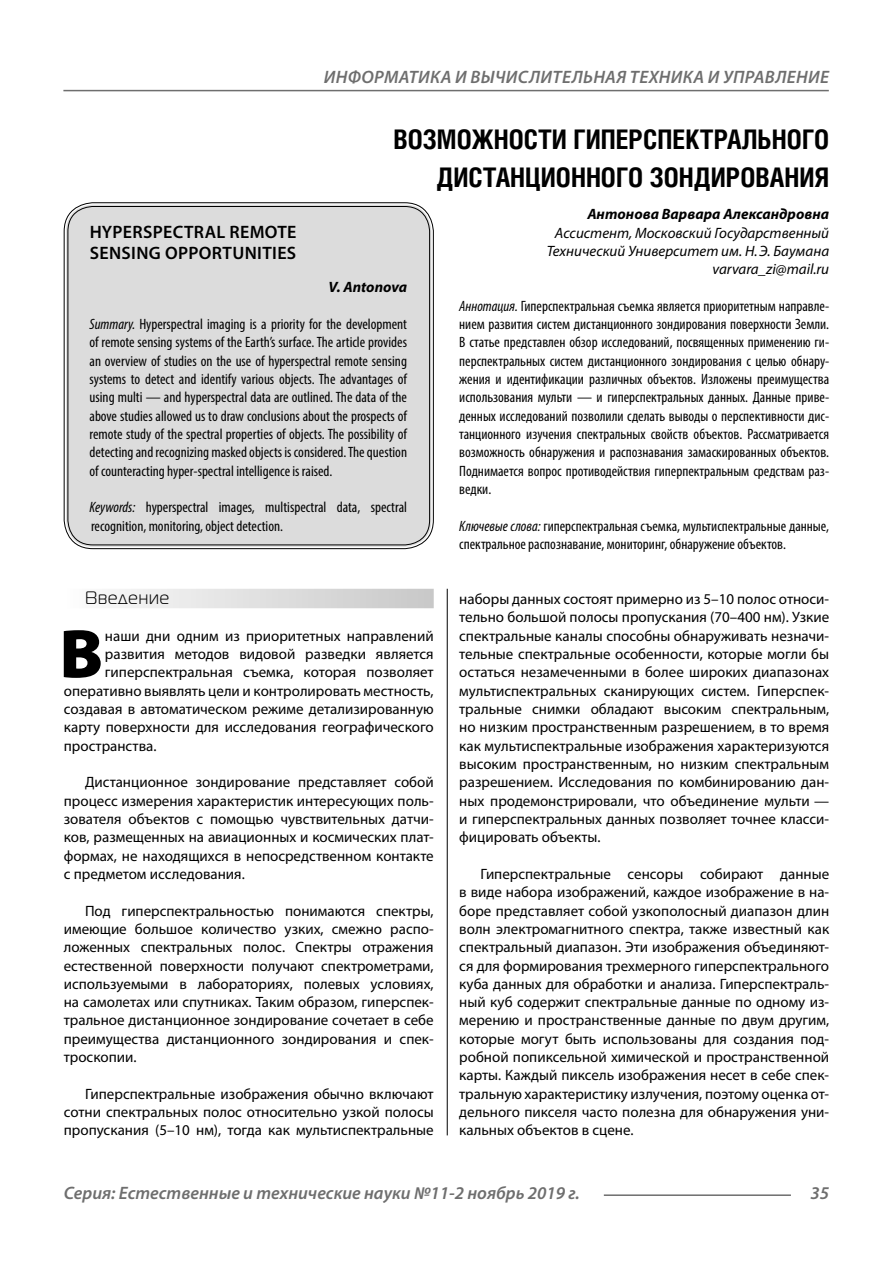
<style>
.page{position:relative;width:893px;height:1263px;background:#fff}
.page>*{position:absolute;margin:0;border:0;box-sizing:border-box;transform-origin:0 0}
.Bukvica{font:900 69.3px "Myriad Pro";color:#000}
.Header{font:700 27px/37.5px "Helios Cond C";color:#000;text-align:right}
.t1{font:italic 600 18px "Myriad Pro";color:#6e6e6e}
.Header-eng{font:600 18px/21.6px "Myriad Pro";letter-spacing:.02em;color:#000}
.Subheader{font:18px "Magistral C";letter-spacing:.05em;color:#000}
.Normal{font:15px/18.3px "Myriad Pro";color:#000;text-align:justify}
.Annotation-rus{font:condensed 15px/18.3px "Myriad Pro";color:#000;text-align:justify}
.Annotation-eng{font:condensed 15px/18.3px "Myriad Pro";color:#000;text-align:justify}
.Bukvica-2{font:15px "Myriad Pro";color:#000}
.Author-doc{font:italic 15px/18.3px "Myriad Pro";color:#000;text-align:center}
.Author{font:italic 700 15px "Myriad Pro";color:#000}
.Author-email{font:italic 15px "Myriad Pro";color:#000}
.Author-eng{font:italic 700 15px "Myriad Pro";color:#000}
.s1{font-style:italic}
</style>
<div class="page">
<hr style="left:447px;top:128px;width:1px;height:1007px;background:#000">
<div style="left:43px;top:0;width:786px;height:589px;background:#fff"></div>
<div style="left:64px;top:589px;width:370px;height:19px;background:linear-gradient(to right,#fcfcfc,#c8c8c8)"></div>
<div style="left:66px;top:205px;width:365px;height:342px;background:#dcdcdc;border-radius:27px"></div>
<div style="left:68px;top:206px;width:362px;height:339px;border:1px solid #000;border-radius:25px"></div>
<hr style="left:604px;top:1194px;width:187px;height:2px;background:#6e6e6e">
<hr style="left:63px;top:90px;width:766px;height:1px;background:#6e6e6e">
<p class="t1" style="left:324px;top:66px;width:25px">Информатика</p>
<p class="t1" style="left:455px;top:66px;width:63px">и вычислител</p>
<p class="t1" style="left:583px;top:66px;width:23px">ьная</p>
<p class="t1" style="left:630px;top:66px;width:12px">техника</p>
<p class="t1" style="left:708px;top:66px;width:37px">и управление</p>
<p class="Header" style="left:393px;top:120px;width:437px">ВОЗМОЖНОСТИ ГИПЕРСПЕКТРАЛЬНОГО<br>ДИСТАНЦИОННОГО ЗОНДИРОВАНИЯ</p>
<p class="Author" style="left:587px;top:204px;width:243px">Антонова Варвара Александровна</p>
<p class="Author-doc" style="left:547px;top:223px;width:284px">Ассистент, Московский Государственный<br>Технический Университет им. Н.Э. Баумана</p>
<p class="Author-email" style="left:713px;top:260px;width:118px">varvara_zi@mail.ru</p>
<p class="Annotation-rus" style="left:459px;top:296px;width:371px"><span class="s1">Аннотация.</span> Гиперспектральная съемка является приоритетным направле&shy;нием развития систем дистанционного зондирования поверхности Земли.<br>В статье представлен обзор исследований, посвященных применению ги&shy;перспектральных систем дистанционного зондирования с целью обнару&shy;жения и идентификации различных объектов. Изложены преимущества использования мульти — и гиперспектральных данных. Данные приве&shy;денных исследований позволили сделать выводы о перспективности дис&shy;танционного изучения спектральных свойств объектов. Рассматривается возможность обнаружения и распознавания замаскированных объектов.<br>Поднимается вопрос противодействия гиперпектральным средствам раз&shy;ведки.</p>
<p class="Annotation-rus" style="left:459px;top:516px;width:371px"><span class="s1">Ключевые слова:</span> гиперспектральная съемка, мультиспектральные данные, спектральное распознавание, мониторинг, обнаружение объектов.</p>
<p class="Header-eng" style="left:90px;top:220px;width:208px">HYPERSPECTRAL REMOTE<br>SENSING OPPORTUNITIES</p>
<p class="Author-eng" style="left:328px;top:278px;width:80px">V. Antonova</p>
<p class="Annotation-eng" style="left:90px;top:315px;width:319px"><span class="s1">Summary.</span> Hyperspectral imaging is a priority for the development of remote sensing systems of the Earth’s surface. The article provides an overview of studies on the use of hyperspectral remote sensing systems to detect and identify various objects. The advantages of using multi — and hyperspectral data are outlined. The data of the above studies allowed us to draw conclusions about the prospects of remote study of the spectral properties of objects. The possibility of detecting and recognizing masked objects is considered. The question of counteracting hyper-spectral intelligence is raised.</p>
<p class="Annotation-eng" style="left:90px;top:498px;width:319px"><span class="s1">Keywords:</span> hyperspectral images, multispectral data, spectral recognition, monitoring, object detection.</p>
<p class="Subheader" style="left:85px;top:588px;width:86px">Введение</p>
<p class="Bukvica" style="left:59px;top:608px;width:45px">В</p>
<p class="Bukvica-2" style="left:105px;top:626px;width:330px">наши дни одним из приоритетных направлений</p>
<p class="Bukvica-2" style="left:105px;top:645px;width:330px">развития методов видовой разведки является</p>
<p class="Bukvica-2" style="left:105px;top:663px;width:330px">гиперспектральная съемка, которая позволяет</p>
<p class="Bukvica-2" style="left:64px;top:681px;width:371px">оперативно выявлять цели и контролировать местность,</p>
<p class="Bukvica-2" style="left:64px;top:700px;width:371px">создавая в автоматическом режиме детализированную</p>
<p class="Bukvica-2" style="left:64px;top:718px;width:371px">карту поверхности для исследования географического</p>
<p class="Bukvica-2" style="left:64px;top:736px;width:94px">пространства.</p>
<p class="Normal" style="left:64px;top:773px;width:371px;text-indent:21px">Дистанционное зондирование представляет собой процесс измерения характеристик интересующих поль&shy;зователя объектов с помощью чувствительных датчи&shy;ков, размещенных на авиационных и космических плат&shy;формах, не находящихся в непосредственном контакте с предметом исследования.</p>
<p class="Normal" style="left:64px;top:901px;width:371px;text-indent:21px">Под гиперспектральностью понимаются спектры, имеющие большое количество узких, смежно распо&shy;ложенных спектральных полос. Спектры отражения естественной поверхности получают спектрометрами, используемыми в лабораториях, полевых условиях, на самолетах или спутниках. Таким образом, гиперспек&shy;тральное дистанционное зондирование сочетает в себе преимущества дистанционного зондирования и спек&shy;троскопии.</p>
<p class="Normal" style="left:64px;top:1084px;width:371px;text-indent:21px">Гиперспектральные изображения обычно включают сотни спектральных полос относительно узкой полосы пропускания (5–10 нм), тогда как мультиспектральные</p>
<p class="Normal" style="left:459px;top:590px;width:371px">наборы данных состоят примерно из 5–10 полос относи&shy;тельно большой полосы пропускания (70–400 нм). Узкие спектральные каналы способны обнаруживать незначи&shy;тельные спектральные особенности, которые могли бы остаться незамеченными в более широких диапазонах мультиспектральных сканирующих систем. Гиперспек&shy;тральные снимки обладают высоким спектральным, но низким пространственным разрешением, в то время как мультиспектральные изображения характеризуются высоким пространственным, но низким спектральным разрешением. Исследования по комбинированию дан&shy;ных продемонстрировали, что объединение мульти — и гиперспектральных данных позволяет точнее класси&shy;фицировать объекты.</p>
<p class="Normal" style="left:459px;top:864px;width:371px;text-indent:21px">Гиперспектральные сенсоры собирают данные в виде набора изображений, каждое изображение в на&shy;боре представляет собой узкополосный диапазон длин волн электромагнитного спектра, также известный как спектральный диапазон. Эти изображения объединяют&shy;ся для формирования трехмерного гиперспектрального куба данных для обработки и анализа. Гиперспектраль&shy;ный куб содержит спектральные данные по одному из&shy;мерению и пространственные данные по двум другим, которые могут быть использованы для создания под&shy;робной попиксельной химической и пространственной карты. Каждый пиксель изображения несет в себе спек&shy;тральную характеристику излучения, поэтому оценка от&shy;дельного пикселя часто полезна для обнаружения уни&shy;кальных объектов в сцене.</p>
<p class="t1" style="left:64px;top:1182px;width:518px">Серия: Естественные и технические науки №11-2 ноябрь 2019 г.</p>
<p class="t1" style="left:810px;top:1182px;width:20px">35</p>
</div>
